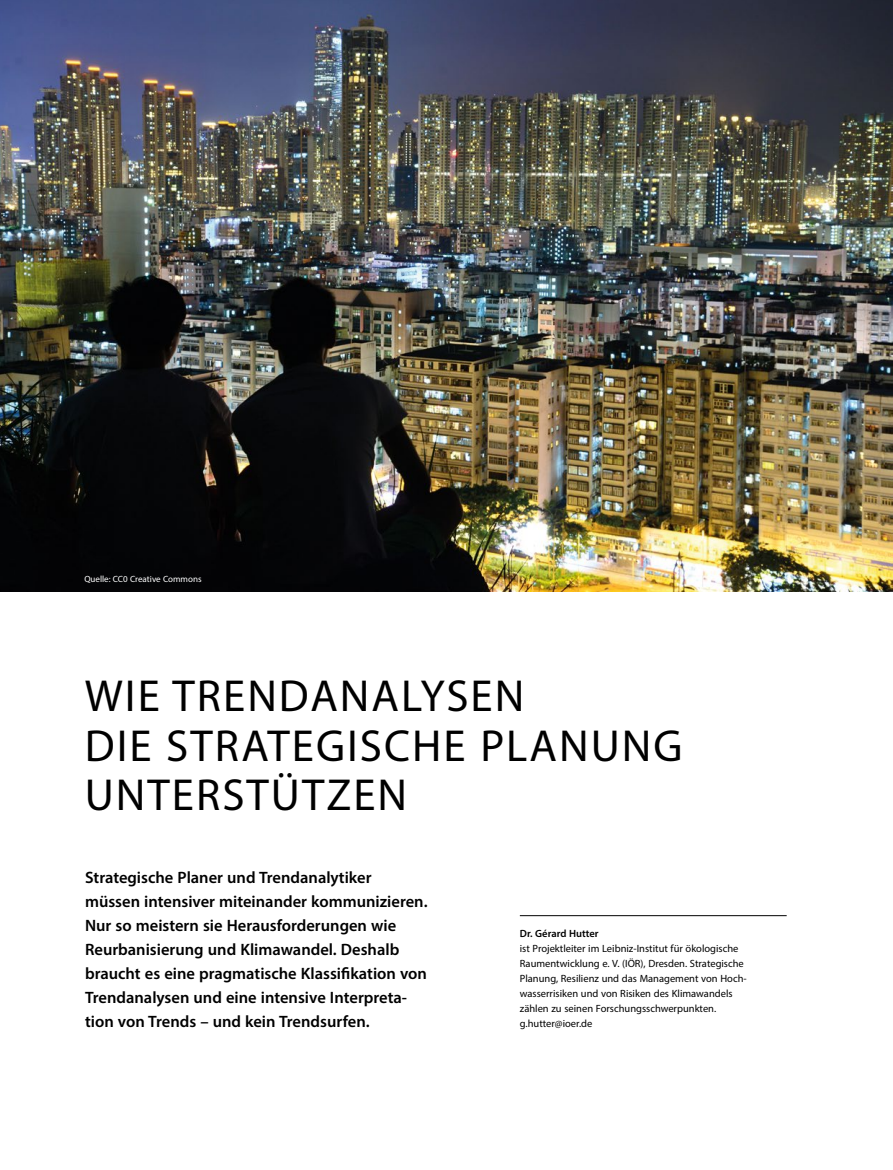
<style>
.page{position:relative;width:893px;height:1170px;background:#fff}
.page>*{position:absolute;margin:0;border:0;box-sizing:border-box;transform-origin:0 0}
.t1{font:45px/49.5px "Myriad Pro";letter-spacing:.045em;color:#000}
.t2{font:600 16.5px/24px "Myriad Pro";color:#000}
.Adresse{font:10.5px/15px "Myriad Pro";color:#000}
.t3{font:9px "Myriad Pro";color:#fff}
.s1{font-weight:600}
</style>
<div class="page">
<img style="left:0;top:0;width:893px;height:591px">
<hr style="left:520px;top:915px;width:267px;height:1px;background:#000">
<p class="t3" style="left:84px;top:573px;width:119px">Quelle: CC0 Creative Commons</p>
<h1 class="t1" style="left:85px;top:670px;width:599px">WIE TRENDANALYSEN<br>DIE STRATEGISCHE PLANUNG<br>UNTERSTÜTZEN</h1>
<p class="t2" style="left:85px;top:865px;width:344px">Strategische Planer und Trendanalytiker müssen intensiver miteinander kommunizieren.<br>Nur so meistern sie Herausforderungen wie Reurbanisierung und Klimawandel. Deshalb braucht es eine pragmatische Klassifikation von Trendanalysen und eine intensive Interpreta&shy;tion von Trends – und kein Trendsurfen.</p>
<p class="Adresse" style="left:520px;top:925px;width:228px"><span class="s1">Dr. Gérard Hutter<br></span>ist Projektleiter im Leibniz-Institut für ökologische Raumentwicklung e. V. (IÖR), Dresden. Strategische Planung, Resilienz und das Management von Hoch&shy;wasserrisiken und von Risiken des Klimawandels zählen zu seinen Forschungsschwerpunkten. g.hutter@ioer.de</p>
</div>
